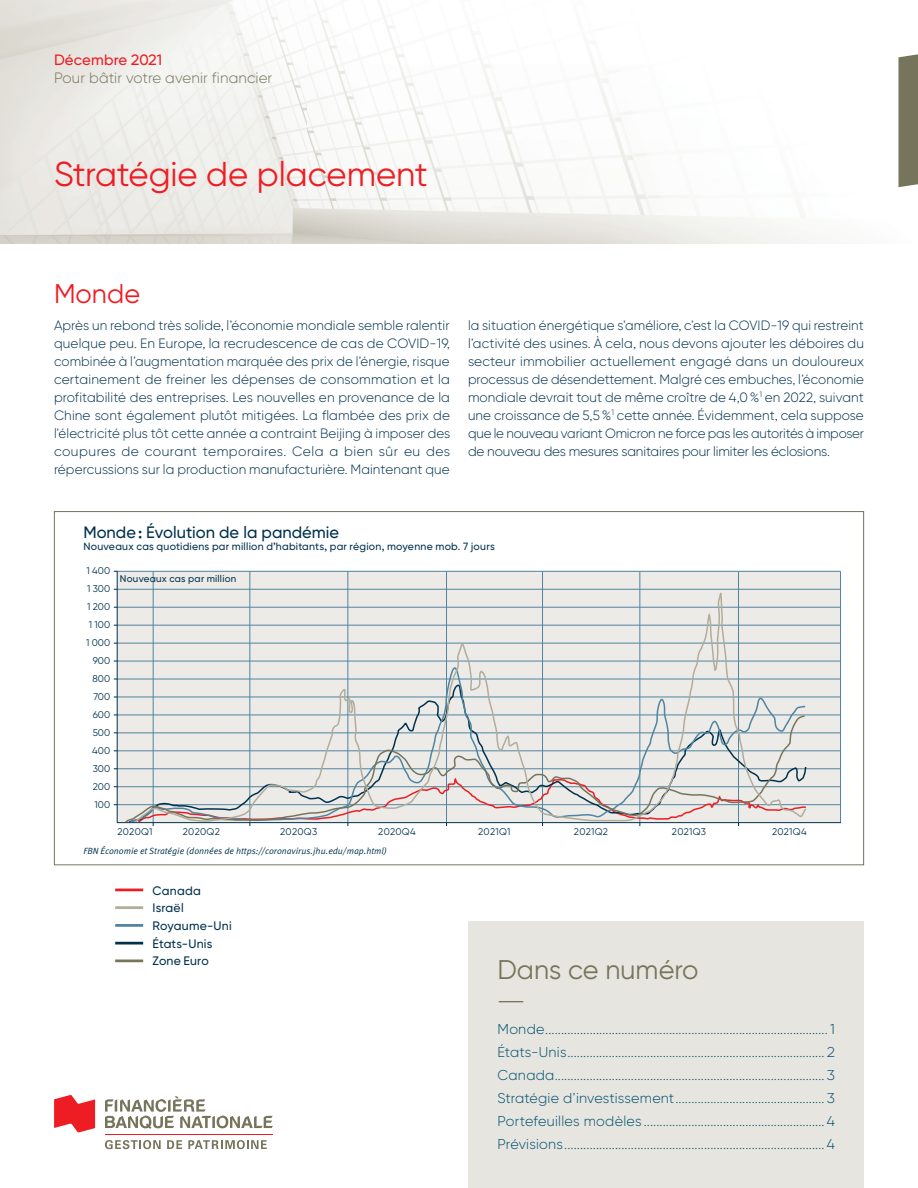
<style>
.page{position:relative;width:918px;height:1188px;background:#fff}
.page>*{position:absolute;margin:0;border:0;box-sizing:border-box;transform-origin:0 0}
.t1{font:34.5px "Gilroy BN";color:#ee1d23}
.t2{font:27px "Gilroy BN";color:#77745c}
.t3{font:27px "Gilroy BN";color:#ee1d23}
.t4{font:300 27px "Gilroy BN";color:#77745c;scale:1.5 1}
.t5{font:500 16.5px "Gilroy BN";color:#00314d}
.t6{font:300 15px "Gilroy BN";letter-spacing:.005em;color:#77745c}
.t7{font:500 15px "Gilroy BN";letter-spacing:.01em;color:#ee1d23}
.t8{font:300 14.25px/22.8px "Gilroy BN";letter-spacing:.015em;color:#01516f;text-align:justify}
.t9{font:300 13.5px/18px "Gilroy BN";letter-spacing:-.01em;color:#00314d;text-align:justify}
.t10{font:500 12.3px/17.7px "Gilroy BN";letter-spacing:.02em;color:#00314d}
.t11{font:500 10.5px "Gilroy BN";letter-spacing:.025em;color:#00314d}
.t12{font:9.75px "Gilroy BN";letter-spacing:.03em;color:#00314d}
.t13{font:500 9.75px "Gilroy BN";letter-spacing:.025em;color:#00314d}
.t14{font:9px "Meta OT Norm Ita";color:#00314d}
</style>
<div class="page">
<img style="left:0;top:0;width:899px;height:244px">
<div style="left:468px;top:922px;width:396px;height:266px;background:#e6e5df"></div>
<div style="left:899px;top:54px;width:19px;height:133px;background:#77745c"></div>
<svg style="left:54px;top:1095px;width:41px;height:37px"></svg>
<hr style="left:105px;top:1134px;width:168px;height:1px;background:#ee1d23">
<svg style="left:105px;top:1096px;width:168px;height:33px"></svg>
<svg style="left:105px;top:1140px;width:56px;height:9px"></svg>
<svg style="left:167px;top:1140px;width:15px;height:9px"></svg>
<svg style="left:188px;top:1140px;width:79px;height:9px"></svg>
<svg style="left:116px;top:571px;width:725px;height:252px"></svg>
<svg style="left:133px;top:587px;width:675px;height:237px"></svg>
<hr style="left:115px;top:889px;width:28px;height:2px;background:#ee1d23">
<hr style="left:115px;top:906px;width:28px;height:3px;background:#b2ac9d">
<hr style="left:115px;top:924px;width:28px;height:3px;background:#5084a0">
<hr style="left:115px;top:942px;width:28px;height:3px;background:#00314d">
<hr style="left:115px;top:960px;width:28px;height:2px;background:#77745c">
<p class="t7" style="left:54px;top:50px;width:110px">Décembre 2021</p>
<p class="t6" style="left:54px;top:68px;width:220px">Pour bâtir votre avenir financier</p>
<h1 class="t1" style="left:54px;top:153px;width:375px">Stratégie de placement</h1>
<h2 class="t3" style="left:54px;top:277px;width:88px">Monde</h2>
<p class="t9" style="left:54px;top:316px;width:398px">Après un rebond très solide, l’économie mondiale semble ralentir quelque peu. En Europe, la recrudescence de cas de COVID-19, combinée à l’augmentation marquée des prix de l’énergie, risque certainement de freiner les dépenses de consommation et la profitabilité des entreprises. Les nouvelles en provenance de la Chine sont également plutôt mitigées. La flambée des prix de l'électricité plus tôt cette année a contraint Beijing à imposer des coupures de courant temporaires. Cela a bien sûr eu des répercussions sur la production manufacturière. Maintenant que</p>
<p class="t9" style="left:468px;top:316px;width:398px">la situation énergétique s'améliore, c'est la COVID-19 qui restreint l’activité des usines. À cela, nous devons ajouter les déboires du secteur immobilier actuellement engagé dans un douloureux processus de désendettement. Malgré ces embuches, l’économie mondiale devrait tout de même croître de 4,0 %<sup>1</sup> en 2022, suivant une croissance de 5,5 %<sup>1</sup> cette année. Évidemment, cela suppose que le nouveau variant Omicron ne force pas les autorités à imposer de nouveau des mesures sanitaires pour limiter les éclosions.</p>
<p class="t5" style="left:83px;top:522px;width:257px">Monde: Évolution de la pandémie</p>
<p class="t11" style="left:83px;top:540px;width:413px">Nouveaux cas quotidiens par million d’habitants, par région, moyenne mob. 7 jours</p>
<p class="t12" style="left:87px;top:565px;width:25px">1 400</p>
<p class="t12" style="left:87px;top:583px;width:25px">1 300</p>
<p class="t12" style="left:87px;top:601px;width:25px">1 200</p>
<p class="t12" style="left:89px;top:619px;width:23px">1 100</p>
<p class="t12" style="left:86px;top:637px;width:26px">1 000</p>
<p class="t12" style="left:93px;top:655px;width:19px">900</p>
<p class="t12" style="left:93px;top:673px;width:19px">800</p>
<p class="t12" style="left:93px;top:691px;width:18px">700</p>
<p class="t12" style="left:93px;top:709px;width:19px">600</p>
<p class="t12" style="left:93px;top:726px;width:19px">500</p>
<p class="t12" style="left:92px;top:744px;width:19px">400</p>
<p class="t12" style="left:93px;top:762px;width:19px">300</p>
<p class="t12" style="left:93px;top:780px;width:19px">200</p>
<p class="t12" style="left:95px;top:798px;width:17px">100</p>
<p class="t13" style="left:120px;top:573px;width:118px">Nouveaux cas par million</p>
<p class="t12" style="left:117px;top:826px;width:37px">2020Q1</p>
<p class="t12" style="left:183px;top:826px;width:38px">2020Q2</p>
<p class="t12" style="left:280px;top:826px;width:38px">2020Q3</p>
<p class="t12" style="left:378px;top:826px;width:39px">2020Q4</p>
<p class="t12" style="left:478px;top:826px;width:34px">2021Q1</p>
<p class="t12" style="left:574px;top:826px;width:36px">2021Q2</p>
<p class="t12" style="left:672px;top:826px;width:36px">2021Q3</p>
<p class="t12" style="left:772px;top:826px;width:36px">2021Q4</p>
<p class="t14" style="left:83px;top:845px;width:305px">FBN Économie et Stratégie (données de https://coronavirus.jhu.edu/map.html)</p>
<p class="t10" style="left:153px;top:881px;width:81px">Canada<br>Israël<br>Royaume-Uni<br>États-Unis<br>Zone Euro</p>
<h2 class="t2" style="left:498px;top:953px;width:203px">Dans ce numéro</h2>
<h2 class="t4" style="left:495px;top:985px;width:22px">—</h2>
<p class="t8" style="left:498px;top:1018px;width:339px">Monde ......................................................................................... 1<br>États-Unis ................................................................................. 2<br>Canada ..................................................................................... 3<br>Stratégie d’investissement ............................................... 3<br>Portefeuilles modèles ......................................................... 4<br>Prévisions .................................................................................. 4</p>
</div>
